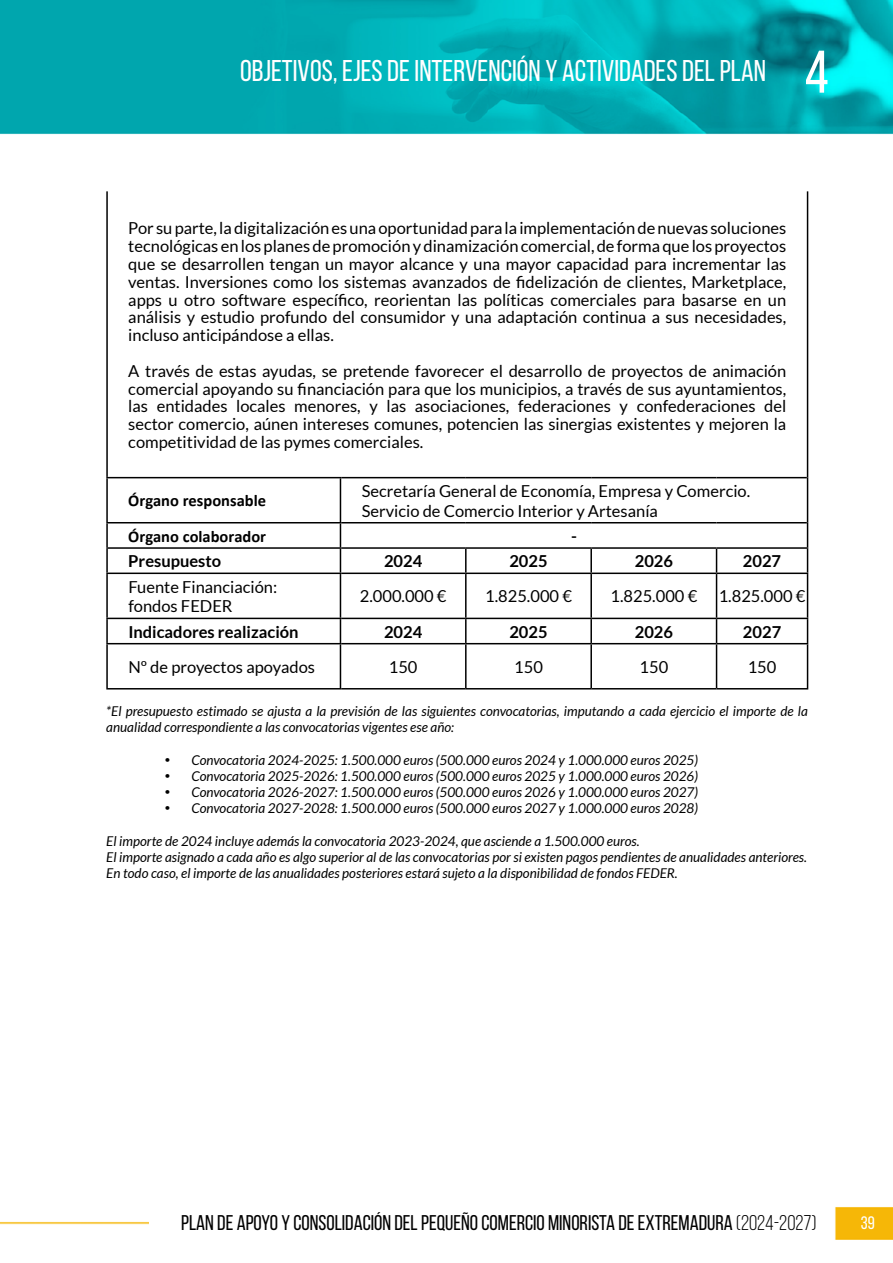
<style>
.page{position:relative;width:893px;height:1263px;background:#fff}
.page>*{position:absolute;margin:0;border:0;box-sizing:border-box;transform-origin:0 0}
.t1{font:30px "Bebas Neue";color:#fff}
.t2{font:21.3px "Bebas Neue";color:#000}
.t3{font:18px "Bebas Neue";color:#fff}
.t4{font:16.5px/17.9px "Lato";color:#000;text-align:justify}
.t5{font:700 16.5px "Lato";color:#000}
.t6{font:700 16.5px "Calibri";color:#000}
.t7{font:italic 13.5px/16.2px "Lato";color:#000}
.s1{font-size:60px}
.s2{font-style:inherit}
</style>
<div class="page">
<img style="left:0;top:0;width:893px;height:1240px">
<div style="left:149px;top:1209px;width:667px;height:26px;background:#fff"></div>
<hr style="left:106px;top:191px;width:2px;height:286px;background:#000">
<hr style="left:341px;top:477px;width:125px;height:1px;background:#000">
<hr style="left:466px;top:477px;width:125px;height:1px;background:#000">
<hr style="left:591px;top:477px;width:125px;height:1px;background:#000">
<hr style="left:716px;top:477px;width:91px;height:1px;background:#000">
<hr style="left:341px;top:522px;width:125px;height:1px;background:#000">
<hr style="left:466px;top:522px;width:125px;height:1px;background:#000">
<hr style="left:591px;top:522px;width:125px;height:1px;background:#000">
<hr style="left:716px;top:522px;width:91px;height:1px;background:#000">
<hr style="left:341px;top:547px;width:125px;height:2px;background:#000">
<hr style="left:466px;top:547px;width:125px;height:2px;background:#000">
<hr style="left:591px;top:547px;width:125px;height:2px;background:#000">
<hr style="left:716px;top:547px;width:92px;height:2px;background:#000">
<hr style="left:807px;top:191px;width:1px;height:287px;background:#000">
<hr style="left:106px;top:477px;width:235px;height:1px;background:#000">
<hr style="left:106px;top:478px;width:2px;height:44px;background:#000">
<hr style="left:340px;top:478px;width:1px;height:44px;background:#000">
<hr style="left:807px;top:478px;width:1px;height:45px;background:#000">
<hr style="left:106px;top:522px;width:235px;height:1px;background:#000">
<hr style="left:106px;top:523px;width:2px;height:24px;background:#000">
<svg style="left:807px;top:523px;width:1px;height:49px"></svg>
<hr style="left:106px;top:547px;width:235px;height:2px;background:#000">
<hr style="left:106px;top:549px;width:2px;height:23px;background:#000">
<svg style="left:340px;top:523px;width:1px;height:49px"></svg>
<hr style="left:465px;top:549px;width:2px;height:23px;background:#000">
<hr style="left:590px;top:549px;width:2px;height:23px;background:#000">
<svg style="left:716px;top:549px;width:1px;height:23px"></svg>
<hr style="left:106px;top:572px;width:235px;height:2px;background:#000">
<hr style="left:106px;top:574px;width:2px;height:44px;background:#000">
<hr style="left:340px;top:574px;width:1px;height:44px;background:#000">
<hr style="left:465px;top:574px;width:2px;height:44px;background:#000">
<hr style="left:590px;top:574px;width:2px;height:44px;background:#000">
<hr style="left:716px;top:574px;width:1px;height:44px;background:#000">
<hr style="left:106px;top:618px;width:235px;height:1px;background:#000">
<hr style="left:106px;top:619px;width:2px;height:24px;background:#000">
<svg style="left:340px;top:619px;width:1px;height:24px"></svg>
<hr style="left:465px;top:619px;width:2px;height:24px;background:#000">
<hr style="left:590px;top:619px;width:2px;height:24px;background:#000">
<svg style="left:716px;top:619px;width:1px;height:24px"></svg>
<hr style="left:106px;top:643px;width:235px;height:1px;background:#000">
<hr style="left:106px;top:644px;width:2px;height:44px;background:#000">
<hr style="left:340px;top:644px;width:1px;height:44px;background:#000">
<hr style="left:106px;top:688px;width:235px;height:1px;background:#000">
<hr style="left:341px;top:572px;width:125px;height:2px;background:#000">
<hr style="left:466px;top:572px;width:125px;height:2px;background:#000">
<hr style="left:591px;top:572px;width:125px;height:2px;background:#000">
<hr style="left:716px;top:572px;width:92px;height:2px;background:#000">
<hr style="left:807px;top:574px;width:1px;height:44px;background:#000">
<hr style="left:341px;top:618px;width:125px;height:1px;background:#000">
<hr style="left:466px;top:618px;width:125px;height:1px;background:#000">
<hr style="left:591px;top:618px;width:125px;height:1px;background:#000">
<hr style="left:716px;top:618px;width:92px;height:1px;background:#000">
<svg style="left:807px;top:619px;width:1px;height:24px"></svg>
<hr style="left:341px;top:643px;width:125px;height:1px;background:#000">
<hr style="left:466px;top:643px;width:125px;height:1px;background:#000">
<hr style="left:465px;top:644px;width:2px;height:44px;background:#000">
<hr style="left:591px;top:643px;width:125px;height:1px;background:#000">
<hr style="left:590px;top:644px;width:2px;height:44px;background:#000">
<hr style="left:716px;top:643px;width:92px;height:1px;background:#000">
<hr style="left:716px;top:644px;width:1px;height:44px;background:#000">
<hr style="left:807px;top:644px;width:1px;height:44px;background:#000">
<hr style="left:341px;top:688px;width:125px;height:1px;background:#000">
<hr style="left:466px;top:688px;width:125px;height:1px;background:#000">
<hr style="left:591px;top:688px;width:125px;height:1px;background:#000">
<hr style="left:716px;top:688px;width:92px;height:1px;background:#000">
<h1 class="t1" style="left:240px;top:55px;width:590px">OBJETIVOS, EJES DE INTERVENCIÓN Y ACTIVIDADES DEL PLAN <span class="s1">4</span></h1>
<p class="t4" style="left:128px;top:219px;width:659px">Por su parte, la digitalización es una oportunidad para la implementación de nuevas soluciones tecnológicas en los planes de promoción y dinamización comercial, de forma que los proyectos que se desarrollen tengan un mayor alcance y una mayor capacidad para incrementar las ventas. Inversiones como los sistemas avanzados de fidelización de clientes, Marketplace, apps u otro software específico, reorientan las políticas comerciales para basarse en un análisis y estudio profundo del consumidor y una adaptación continua a sus necesidades, incluso anticipándose a ellas.</p>
<p class="t4" style="left:128px;top:362px;width:659px">A través de estas ayudas, se pretende favorecer el desarrollo de proyectos de animación comercial apoyando su financiación para que los municipios, a través de sus ayuntamientos, las entidades locales menores, y las asociaciones, federaciones y confederaciones del sector comercio, aúnen intereses comunes, potencien las sinergias existentes y mejoren la competitividad de las pymes comerciales.</p>
<p class="t6" style="left:128px;top:490px;width:139px">Órgano responsable</p>
<p class="t4" style="left:362px;top:481px;width:390px;line-height:19.8px">Secretaría General de Economía, Empresa y Comercio.<br>Servicio de Comercio Interior y Artesanía</p>
<p class="t6" style="left:128px;top:525px;width:139px">Órgano colaborador</p>
<p class="t5" style="left:571px;top:526px;width:7px">-</p>
<p class="t5" style="left:128px;top:552px;width:94px">Presupuesto</p>
<p class="t5" style="left:384px;top:552px;width:40px">2024</p>
<p class="t5" style="left:509px;top:552px;width:40px">2025</p>
<p class="t5" style="left:635px;top:552px;width:40px">2026</p>
<p class="t5" style="left:743px;top:552px;width:40px">2027</p>
<p class="t4" style="left:128px;top:577px;width:150px;line-height:19.8px">Fuente Financiación: fondos FEDER</p>
<p class="t4" style="left:360px;top:587px;width:88px">2.000.000 €</p>
<p class="t4" style="left:485px;top:587px;width:88px">1.825.000 €</p>
<p class="t4" style="left:610px;top:587px;width:88px">1.825.000 €</p>
<p class="t4" style="left:719px;top:587px;width:88px">1.825.000 €</p>
<p class="t5" style="left:128px;top:622px;width:172px">Indicadores realización</p>
<p class="t5" style="left:384px;top:622px;width:40px">2024</p>
<p class="t5" style="left:509px;top:622px;width:40px">2025</p>
<p class="t5" style="left:635px;top:622px;width:40px">2026</p>
<p class="t5" style="left:743px;top:622px;width:40px">2027</p>
<p class="t4" style="left:128px;top:658px;width:188px">Nº de proyectos apoyados</p>
<p class="t4" style="left:389px;top:658px;width:30px">150</p>
<p class="t4" style="left:514px;top:658px;width:30px">150</p>
<p class="t4" style="left:640px;top:658px;width:30px">150</p>
<p class="t4" style="left:748px;top:658px;width:30px">150</p>
<p class="t7" style="left:106px;top:703px;width:703px">*El presupuesto estimado se ajusta a la previsión de las siguientes convocatorias, imputando a cada ejercicio el importe de la anualidad correspondiente a las convocatorias vigentes ese año:</p>
<p class="t7" style="left:164px;top:752px;width:535px">• Convocatoria 2024-2025: 1.500.000 euros (500.000 euros 2024 y 1.000.000 euros 2025)</p>
<p class="t7" style="left:164px;top:768px;width:535px">• Convocatoria 2025-2026: 1.500.000 euros (500.000 euros 2025 y 1.000.000 euros 2026)</p>
<p class="t7" style="left:164px;top:784px;width:535px">• Convocatoria 2026-2027: 1.500.000 euros (500.000 euros 2026 y 1.000.000 euros 2027)</p>
<p class="t7" style="left:164px;top:800px;width:535px">• Convocatoria 2027-2028: 1.500.000 euros (500.000 euros 2027 y 1.000.000 euros 2028)</p>
<p class="t7" style="left:106px;top:833px;width:702px">El importe de 2024 incluye además la convocatoria 2023-2024, que asciende a 1.500.000 euros.<br>El importe asignado a cada año es algo superior al de las convocatorias por si existen pagos pendientes de anualidades anteriores.<br>En todo caso, el importe de las anualidades posteriores estará sujeto a la disponibilidad de fondos FEDER.</p>
<p class="t2" style="left:181px;top:1211px;width:637px">PLAN DE APOYO Y CONSOLIDACIÓN DEL PEQUEÑO COMERCIO MINORISTA DE EXTREMADURA <span class="s2">(2024-2027)</span></p>
<p class="t3" style="left:861px;top:1213px;width:15px">39</p>
</div>
